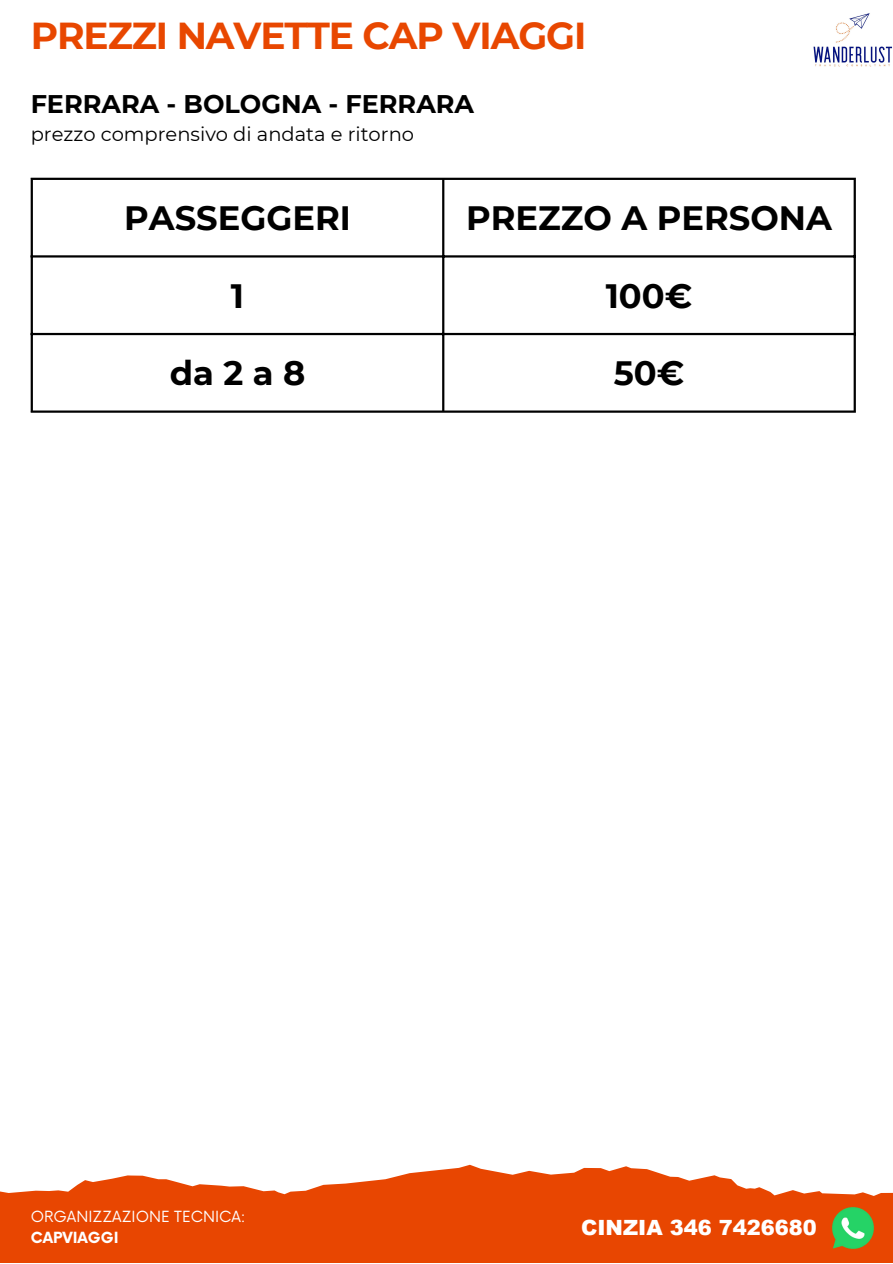
<style>
.page{position:relative;width:893px;height:1264px;background:#fff}
.page>*{position:absolute;margin:0;border:0;box-sizing:border-box;transform-origin:0 0}
.t1{font:700 37.5px "Montserrat";letter-spacing:-.03em;color:#e84700}
.t2{font:700 33.75px "Montserrat";color:#000}
.t3{font:700 25.5px "Montserrat";color:#000}
.t4{font:900 21px "Arial";color:#fff}
.t5{font:19.5px "Montserrat";color:#000}
.t6{font:15px "Now";color:#fff}
.t7{font:700 15px "Now";color:#fff}
</style>
<div class="page">
<svg style="left:0;top:1164px;width:892px;height:98px;fill:#e84601"></svg>
<hr style="left:31px;top:180px;width:2px;height:230px;background:#000">
<hr style="left:442px;top:180px;width:2px;height:230px;background:#000">
<hr style="left:853px;top:180px;width:2px;height:230px;background:#000">
<hr style="left:31px;top:178px;width:824px;height:2px;background:#000">
<hr style="left:31px;top:255px;width:824px;height:2px;background:#000">
<hr style="left:31px;top:333px;width:824px;height:2px;background:#000">
<hr style="left:31px;top:410px;width:824px;height:3px;background:#000">
<img style="left:831px;top:1206px;width:43px;height:42px">
<img style="left:813px;top:13px;width:79px;height:54px">
<p class="t1" style="left:31px;top:12px;width:557px">PREZZI NAVETTE CAP VIAGGI</p>
<p class="t3" style="left:31px;top:88px;width:445px">FERRARA - BOLOGNA - FERRARA</p>
<p class="t5" style="left:31px;top:122px;width:385px">prezzo comprensivo di andata e ritorno</p>
<p class="t2" style="left:124px;top:197px;width:228px">PASSEGGERI</p>
<p class="t2" style="left:466px;top:197px;width:367px">PREZZO A PERSONA</p>
<p class="t2" style="left:231px;top:275px;width:15px">1</p>
<p class="t2" style="left:605px;top:275px;width:88px">100€</p>
<p class="t2" style="left:170px;top:352px;width:137px">da 2 a 8</p>
<p class="t2" style="left:613px;top:352px;width:72px">50€</p>
<p class="t6" style="left:31px;top:1208px;width:216px">ORGANIZZAZIONE TECNICA:</p>
<p class="t7" style="left:31px;top:1228px;width:90px">CAPVIAGGI</p>
<p class="t4" style="left:581px;top:1212px;width:237px">CINZIA 346 7426680</p>
</div>
